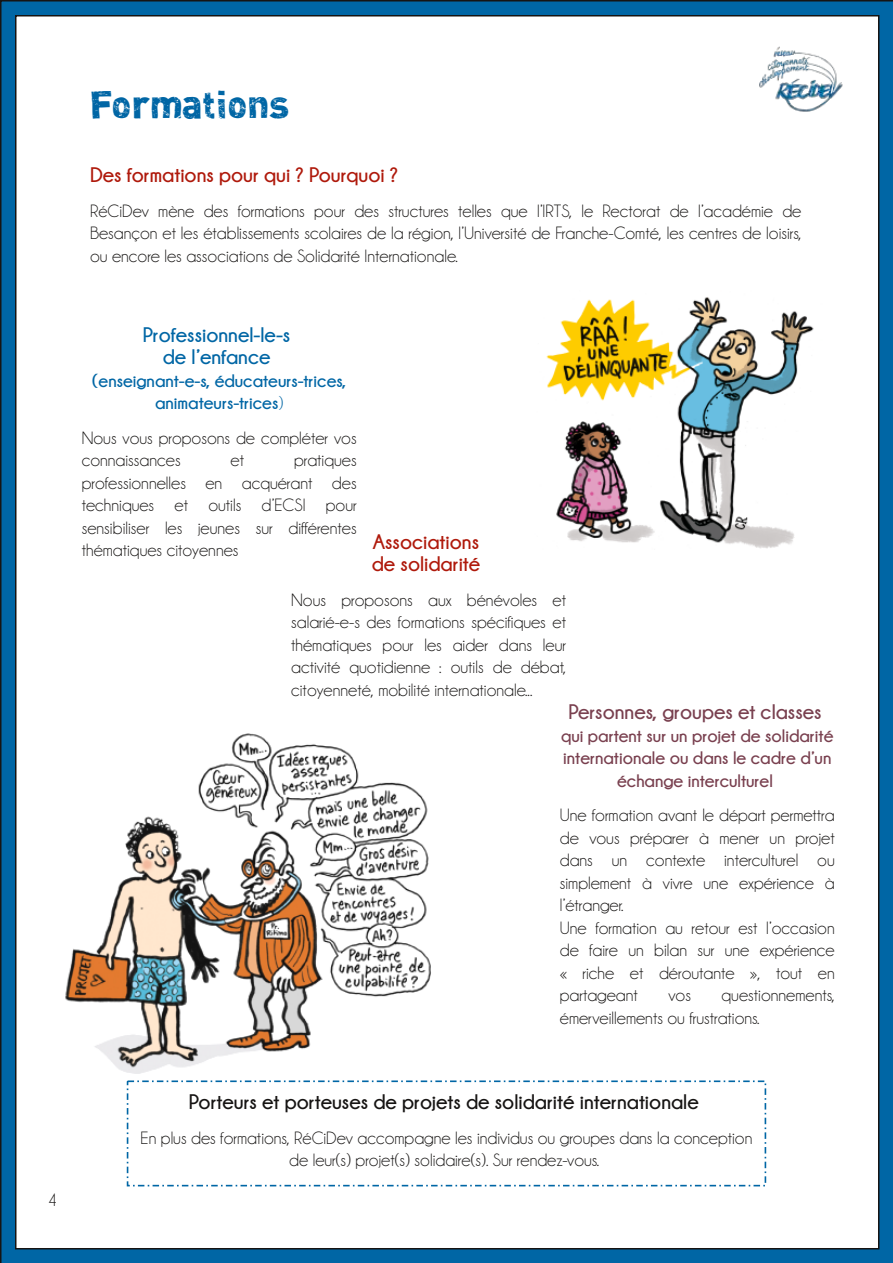
<style>
.page{position:relative;width:893px;height:1263px;background:#0066a5}
.page>*{position:absolute;margin:0;border:0;box-sizing:border-box;transform-origin:0 0}
.t1{font:37.5px "DI Nk";color:#0066a5}
.t2{font:700 21px "Champagne&Limousines";color:#161413}
.t3{font:700 21px/22.5px "Champagne&Limousines";color:#af190b}
.t4{font:700 21px/22.5px "Champagne&Limousines";color:#0066a5;text-align:center}
.t5{font:700 21px "Champagne&Limousines";color:#79404f}
.t6{font:18px/22.5px "Champagne&Limousines";color:#161413;text-align:justify}
.t7{font:700 18px/22.5px "Champagne&Limousines";color:#79404f;text-align:center}
.t8{font:700 18px/22.5px "Champagne&Limousines";color:#0066a5;text-align:center}
.s1{font-weight:400}
</style>
<div class="page">
<div style="left:16px;top:16px;width:863px;height:1233px;background:#fff"></div>
<img style="left:65px;top:733px;width:366px;height:341px">
<img style="left:546px;top:297px;width:268px;height:251px">
<div style="left:127px;top:1080px;width:639px;height:106px;border:2px dashed #0066a5"></div>
<img style="left:759px;top:46px;width:84px;height:66px">
<h1 class="t1" style="left:90px;top:87px;width:200px">Formations</h1>
<p class="t3" style="left:90px;top:163px;width:310px">Des formations pour qui ? Pourquoi ?</p>
<p class="t6" style="left:90px;top:199px;width:713px">RéCiDev mène des formations pour des structures telles que l’IRTS, le Rectorat de l’académie de Besançon et les établissements scolaires de la région, l’Université de Franche-Comté, les centres de loisirs, ou encore les associations de Solidarité Internationale.</p>
<p class="t4" style="left:143px;top:323px;width:149px">Professionnel-le-s de l’enfance</p>
<p class="t8" style="left:92px;top:369px;width:256px">(enseignant-e-s, éducateurs-trices, animateurs-trices<span class="s1">)</span></p>
<p class="t6" style="left:82px;top:426px;width:276px">Nous vous proposons de compléter vos connaissances</p>
<p class="t6" style="left:82px;top:449px;width:276px;text-indent:212px">pratiques professionnelles en acquérant des techniques et outils d’ECSI pour sensibiliser les jeunes sur différentes thématiques citoyennes</p>
<p class="t6" style="left:231px;top:449px;width:15px">et</p>
<p class="t3" style="left:372px;top:530px;width:110px">Associations de solidarité</p>
<p class="t6" style="left:291px;top:588px;width:276px">Nous proposons aux bénévoles et salarié-e-s des formations spécifiques et thématiques pour les aider dans leur activité quotidienne : outils de débat, citoyenneté, mobilité internationale...</p>
<p class="t5" style="left:568px;top:700px;width:255px">Personnes, groupes et classes</p>
<p class="t7" style="left:561px;top:724px;width:274px">qui partent sur un projet de solidarité internationale ou dans le cadre d’un échange interculturel</p>
<p class="t6" style="left:560px;top:804px;width:276px;text-align:left">Une formation avant le départ permettra de vous préparer à mener un projet dans un contexte interculturel ou simplement à vivre une expérience à l’étranger.<br>Une formation au retour est l’occasion de faire un bilan sur une expérience « riche et déroutante », tout en partageant</p>
<p class="t6" style="left:560px;top:984px;width:276px;text-indent:162px">questionnements, émerveillements ou frustrations.</p>
<p class="t6" style="left:668px;top:984px;width:24px">vos</p>
<p class="t6" style="left:48px;top:1188px;width:11px">4</p>
<p class="t2" style="left:189px;top:1090px;width:511px">Porteurs et porteuses de projets de solidarité internationale</p>
<p class="t6" style="left:141px;top:1127px;width:613px;text-align:center">En plus des formations, RéCiDev accompagne les individus ou groupes dans la conception de leur(s) projet(s) solidaire(s). Sur rendez-vous.</p>
</div>
